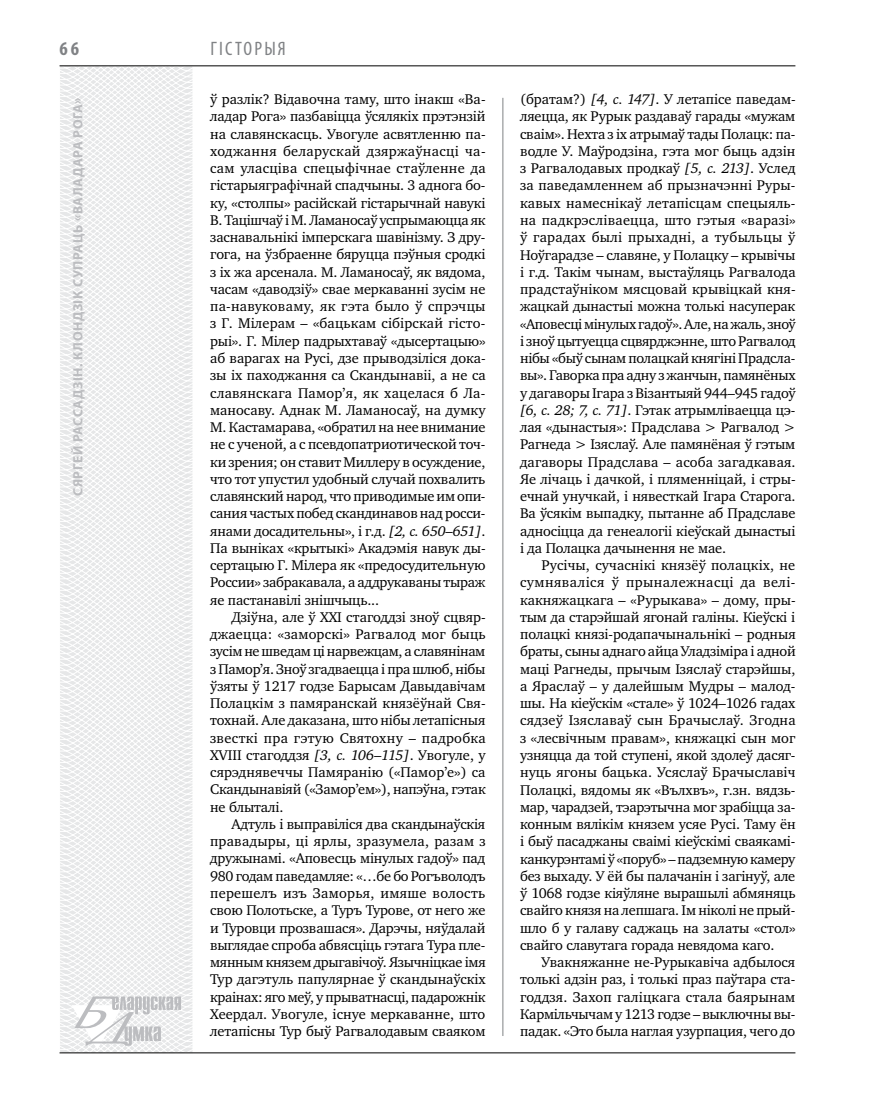
<style>
.page{position:relative;width:872px;height:1106px;background:#fff}
.page>*{position:absolute;margin:0;border:0;box-sizing:border-box;transform-origin:0 0}
.t1{font:condensed 19.5px "Myriad Pro";color:#808285}
.t2{font:700 condensed 19.5px "Myriad Pro";color:#808285}
.t3{font:14.4px/17.2px "Charter C";letter-spacing:-.01em;color:#000;text-align:justify}
.t4{font:700 13.5px "Myriad Pro";letter-spacing:.04em;color:#bcbdc0}
.s1{font-style:italic}
</style>
<div class="page">
<svg style="left:59px;top:65px;width:192px;height:989px"></svg>
<hr style="left:502px;top:98px;width:1px;height:938px;background:#808285">
<hr style="left:60px;top:1052px;width:735px;height:1px;background:#000">
<svg style="left:71px;top:996px;width:110px;height:53px"></svg>
<hr style="left:60px;top:65px;width:735px;height:1px;background:#000">
<h1 class="t2" style="left:60px;top:37px;width:21px">66</h1>
<h1 class="t1" style="left:210px;top:37px;width:76px">Гісторыя</h1>
<p class="t3" style="left:210px;top:91px;width:277px">ў разлік? Відавочна таму, што інакш «Ва&shy;ладар Рога» пазбавіцца ўсялякiх прэтэнзій на славянскасць. Увогуле асвятленню па&shy;ходжання беларускай дзяржаўнасці ча&shy;сам уласцiва спецыфічнае стаўленне да гістарыяграфічнай спадчыны. 3 аднога бо&shy;ку, «столпы» расійскай гістарычнай навукі В. Тацішчаў i М. Ламаносаў успрымаюцца як заснавальнікi імперскага шавінізму. З дру&shy;гога, на ўзбраенне бяруцца пэўныя сродкі з iх жа арсенала. М. Ламаносаў, як вядома, часам «даводзіў» свае меркаванні зусім не па-навуковаму, як гэта было ў спрэчцы з Г. Мілерам – «бацькам сібірскай гісто&shy;рыі». Г. Мілер падрыхтаваў «дысертацыю» аб варагах на Русі, дзе прыводзілiся дока&shy;зы ix паходжання са Скандынавіі, а не cа славянскага Памор’я, як хацелася б Ла&shy;маносаву. Аднак M. Ламаносаў, на думку M. Кастамарава, «обратил на нее внимание не с ученой, а с псевдопатриотической точ&shy;ки зрения; он ставит Миллеру в осуждение, что тот упустил удобный случай похвалить славянский народ, что приводимые им опи&shy;сания частых побед скандинавов над росси&shy;янами досадительны», і г.д. <span class="s1">[2, с. 650–651]</span>.<br>Па выніках «крытыкі» Акадэмія навук ды&shy;сертацыю Г. Мілера як «предосудительную России» забракавала, а аддрукаваны тыраж яе пастанавілі знішчыць...</p>
<p class="t3" style="left:210px;top:608px;width:277px;text-indent:21px">Дзiўна, але ў XXI стагоддзі зноў сцвяр&shy;джаецца: «заморскі» Рагвалод мог быць зусім не шведам ці нарвежцам, а славянінам з Памор’я. Зноў згадваецца і пра шлюб, нібы ўзяты ў 1217 годзе Барысам Давыдавiчам Полацкім з памяранскай князёўнай Свя&shy;тохнай. Але даказана, што нібы летапісныя звесткі пра гэтую Святохну – падробка XVIII стагоддзя <span class="s1">[3, с. 106–115]</span>. Увогуле, у сярэднявеччы Памяранiю («Памор’е») са Скандынавiяй («Замор’ем»), напэўна, гэтак не блыталі.</p>
<p class="t3" style="left:210px;top:815px;width:277px;text-indent:21px">Адтуль i выправiлiся два скандынаўскія правадыры, ці ярлы, зразумела, разам з дружынамі. «Аповесць мінулых гадоў» пад 980 годам паведамляе: «…бе бо Рогъволодъ перешелъ изъ Заморья, имяше волость свою Полотьске, а Туръ Турове, от него же и Туровци прозвашася». Дарэчы, няўдалай выглядае спроба абвясцiць гэтага Тура пле&shy;мянным князем дрыгавічоў. Язычніцкае імя Тур дагэтуль папулярнае ў скандынаўскіх краінах: яго меў, у прыватнасцi, падарожнік Хеердал. Увогуле, існуе меркаванне, што летапiсны Тур быў Рагвалодавым сваяком</p>
<p class="t4" style="left:69px;top:496px;width:400px;rotate:-90deg">Сяргей РАССАДЗІН. Клондзік супраць «Валадара Рога»</p>
<p class="t3" style="left:520px;top:91px;width:277px">(братам?) <span class="s1">[4, с. 147]</span>. У летапісе паведам&shy;ляецца, як Рурык раздаваў гарады «мужам сваім». Нехта з iх атрымаў тады Полацк: па&shy;водле У. Маўродзiна, гэта мог быць адзін з Рагвалодавых продкаў <span class="s1">[5, с. 213]</span>. Услед за паведамленнем аб прызначэнні Руры&shy;кавых намеснікаў летапісцам спецыяль&shy;на падкрэсліваецца, што гэтыя «варазі» ў гарадах былі прыхадні, а тубыльцы ў Ноўгарадзе – славяне, у Полацку – крывічы i г.д. Такім чынам, выстаўляць Рагвалода прадстаўніком мясцовай крывіцкай кня&shy;жацкай дынастыі можна толькі насуперак «Аповесцi мінулых гадоў». Але, на жаль, зноў i зноў цытуецца сцвярджэнне, што Рагвалод нiбы «быў сынам полацкай княгіні Прадсла&shy;вы». Гаворка пра адну з жанчын, памянёных у дагаворы Ігара з Візантыяй 944–945 гадоў <span class="s1">[6, с. 28; 7, с. 71]</span>. Гэтак атрымліваецца цэ&shy;лая «дынастыя»: Прадслава &gt; Рагвалод &gt; Рагнеда &gt; Ізяслаў. Але памянёная ў гэтым дагаворы Прадслава – асоба загадкавая.<br>Яе лiчаць i дачкой, i пляменніцай, i стры&shy;ечнай унучкай, i нявесткай Iгapa Старога.<br>Ва ўсякім выпадку, пытанне аб Прадславе адносiцца да генеалогіі кіеўскай дынастыі і да Полацка дачынення не мае.</p>
<p class="t3" style="left:520px;top:557px;width:277px;text-align:left;text-indent:21px">Русічы, сучаснікі князёў полацкіх, не сумняваліся ў прыналежнасці да велі&shy;какняжацкага – «Рурыкава» – дому, пры&shy;тым да старэйшай ягонай галіны. Кіеўскі і полацкі князі-родапачынальнікі – родныя браты, сыны аднаго айца Уладзіміра і адной маці Рагнеды, прычым Ізяслаў старэйшы, а Яраслаў – у далейшым Мудры – малод&shy;шы. На кіеўскім «стале» ў 1024–1026 гадах сядзеў Ізяславаў сын Брачыслаў. Згодна з «лесвічным правам», княжацкі сын мог узняцца да той ступені, якой здолеў дасяг&shy;нуць ягоны бацька. Усяслаў Брачыславіч Полацкі, вядомы як «Вълхвъ», г.зн. вядзь&shy;мар, чарадзей, тэарэтычна мог зрабiцца за&shy;конным вялiкiм князем усяе Русi. Таму ён i быў пасаджаны сваімі кіеўскімі сваякамі&shy;канкурэнтамі ў «поруб» – падземную камеру без выхаду. У ёй бы палачанін i загінуў, але ў 1068 годзе кіяўляне вырашылі абмяняць свайго князя на лепшага. Iм ніколі не прый&shy;шло б у галаву саджаць на залаты «стол» свайго славутага горада невядома каго.</p>
<p class="t3" style="left:520px;top:953px;width:277px;text-indent:21px">Увакняжанне не-Рурыкавіча адбылося толькі адзін раз, i толькі праз паўтара ста&shy;годдзя. Захоп галіцкага стала баярынам Кармільчычам у 1213 годзе – выключны вы&shy;падак. «Это была наглая узурпация, чего до</p>
</div>
